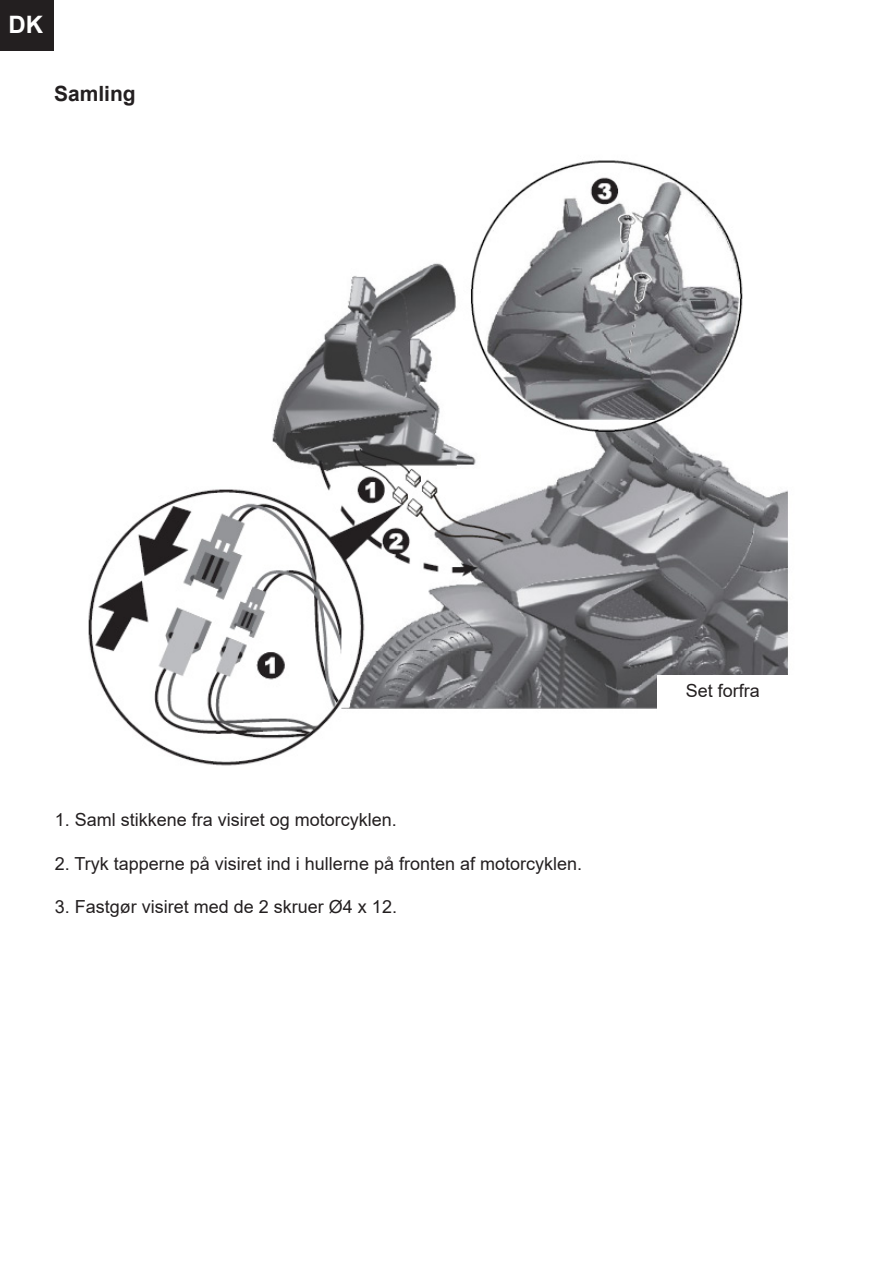
<style>
.page{position:relative;width:893px;height:1263px;background:#fff}
.page>*{position:absolute;margin:0;border:0;box-sizing:border-box;transform-origin:0 0}
.t1{font:700 24px "Arial";color:#fff}
.t2{font:700 21px "Arial";color:#231f20}
.t3{font:18px "Arial";color:#231f20}
</style>
<div class="page">
<div style="left:0;top:0;width:53px;height:51px;background:#231f20"></div>
<img style="left:88px;top:160px;width:700px;height:606px">
<div style="left:657px;top:675px;width:155px;height:43px;background:#fff"></div>
<p class="t1" style="left:9px;top:8px;width:36px">DK</p>
<p class="t2" style="left:54px;top:79px;width:83px">Samling</p>
<p class="t3" style="left:55px;top:808px;width:344px">1. Saml stikkene fra visiret og motorcyklen.</p>
<p class="t3" style="left:55px;top:851px;width:529px">2. Tryk tapperne på visiret ind i hullerne på fronten af motorcyklen.</p>
<p class="t3" style="left:55px;top:894px;width:344px">3. Fastgør visiret med de 2 skruer Ø4 x 12.</p>
<p class="t3" style="left:686px;top:678px;width:76px">Set forfra</p>
</div>
